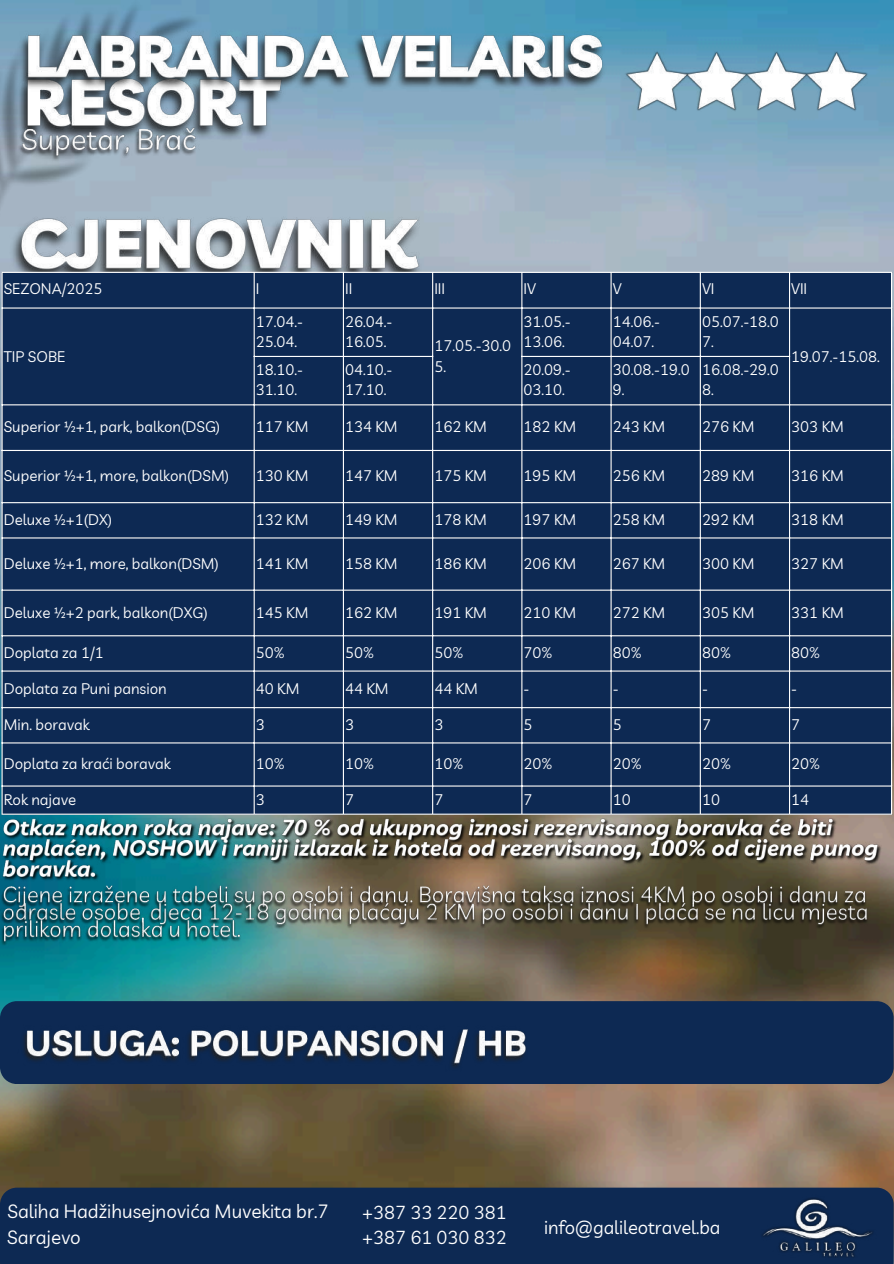
<style>
.page{position:relative;width:894px;height:1264px;background:#fff}
.page>*{position:absolute;margin:0;border:0;box-sizing:border-box;transform-origin:0 0}
.t1{font:18.75px/25.5px "Livvic";color:#fff}
.t2{font:18.3px/25.5px "Livvic";color:#fff}
.t3{font:15px/20.2px "Livvic";color:#fff}
</style>
<div class="page">
<img style="left:0;top:0;width:893px;height:1187px">
<img style="left:4px;top:199px;width:425px;height:73px">
<div style="left:0;top:1187px;width:893px;height:76px;background:#0d2953"></div>
<img style="left:755px;top:1194px;width:124px;height:65px">
<div style="left:0;top:1001px;width:893px;height:83px;background:#0d2953"></div>
<img style="left:689px;top:51px;width:55px;height:61px">
<img style="left:744px;top:51px;width:60px;height:61px">
<img style="left:804px;top:51px;width:64px;height:61px">
<img style="left:0;top:0;width:201px;height:224px">
<img style="left:12px;top:60px;width:278px;height:84px">
<img style="left:14px;top:20px;width:595px;height:75px">
<img style="left:14px;top:121px;width:186px;height:43px">
<img style="left:624px;top:51px;width:65px;height:61px">
<div style="left:3px;top:273px;width:887px;height:540px;background:#0d2953"></div>
<hr style="left:2px;top:273px;width:1px;height:540px;background:#fff">
<hr style="left:253px;top:273px;width:2px;height:540px;background:#fff">
<hr style="left:343px;top:273px;width:1px;height:540px;background:#fff">
<hr style="left:432px;top:273px;width:1px;height:540px;background:#fff">
<hr style="left:521px;top:273px;width:1px;height:540px;background:#fff">
<hr style="left:610px;top:273px;width:1px;height:540px;background:#fff">
<hr style="left:699px;top:273px;width:1px;height:540px;background:#fff">
<hr style="left:788px;top:273px;width:1px;height:540px;background:#fff">
<hr style="left:890px;top:273px;width:1px;height:540px;background:#fff">
<hr style="left:2px;top:272px;width:889px;height:1px;background:#fff">
<hr style="left:2px;top:307px;width:889px;height:1px;background:#fff">
<hr style="left:253px;top:356px;width:180px;height:1px;background:#fff">
<hr style="left:521px;top:356px;width:268px;height:1px;background:#fff">
<hr style="left:2px;top:404px;width:889px;height:1px;background:#fff">
<hr style="left:2px;top:450px;width:889px;height:1px;background:#fff">
<hr style="left:2px;top:502px;width:889px;height:1px;background:#fff">
<hr style="left:2px;top:537px;width:889px;height:1px;background:#fff">
<hr style="left:2px;top:589px;width:889px;height:1px;background:#fff">
<hr style="left:2px;top:635px;width:889px;height:1px;background:#fff">
<hr style="left:2px;top:670px;width:889px;height:1px;background:#fff">
<hr style="left:2px;top:707px;width:889px;height:1px;background:#fff">
<hr style="left:2px;top:742px;width:889px;height:1px;background:#fff">
<hr style="left:2px;top:785px;width:889px;height:1px;background:#fff">
<hr style="left:2px;top:813px;width:889px;height:1px;background:#fff">
<img style="left:0;top:812px;width:885px;height:72px">
<img style="left:18px;top:1019px;width:513px;height:56px">
<img style="left:0;top:879px;width:870px;height:70px">
<p class="t3" style="left:4px;top:278px;width:100px">SEZONA/2025</p>
<p class="t3" style="left:256px;top:278px;width:5px">I</p>
<p class="t3" style="left:345px;top:278px;width:9px">II</p>
<p class="t3" style="left:434px;top:278px;width:12px">III</p>
<p class="t3" style="left:523px;top:278px;width:14px">IV</p>
<p class="t3" style="left:612px;top:278px;width:10px">V</p>
<p class="t3" style="left:701px;top:278px;width:14px">VI</p>
<p class="t3" style="left:791px;top:278px;width:18px">VII</p>
<p class="t3" style="left:4px;top:346px;width:63px">TIP SOBE</p>
<p class="t3" style="left:256px;top:311px;width:49px">17.04.-<br>25.04.</p>
<p class="t3" style="left:345px;top:311px;width:49px">26.04.-<br>16.05.</p>
<p class="t3" style="left:523px;top:311px;width:49px">31.05.-<br>13.06.</p>
<p class="t3" style="left:612px;top:311px;width:49px">14.06.-<br>04.07.</p>
<p class="t3" style="left:701px;top:311px;width:78px">05.07.-18.0<br>7.</p>
<p class="t3" style="left:434px;top:335px;width:78px">17.05.-30.0<br>5.</p>
<p class="t3" style="left:256px;top:359px;width:49px">18.10.-<br>31.10.</p>
<p class="t3" style="left:345px;top:359px;width:49px">04.10.-<br>17.10.</p>
<p class="t3" style="left:523px;top:359px;width:49px">20.09.-<br>03.10.</p>
<p class="t3" style="left:612px;top:359px;width:78px">30.08.-19.0<br>9.</p>
<p class="t3" style="left:701px;top:359px;width:78px">16.08.-29.0<br>8.</p>
<p class="t3" style="left:791px;top:346px;width:90px">19.07.-15.08.</p>
<p class="t3" style="left:4px;top:416px;width:218px">Superior ½+1, park, balkon(DSG)</p>
<p class="t3" style="left:256px;top:416px;width:54px">117 KM</p>
<p class="t3" style="left:345px;top:416px;width:54px">134 KM</p>
<p class="t3" style="left:434px;top:416px;width:54px">162 KM</p>
<p class="t3" style="left:523px;top:416px;width:54px">182 KM</p>
<p class="t3" style="left:612px;top:416px;width:54px">243 KM</p>
<p class="t3" style="left:701px;top:416px;width:54px">276 KM</p>
<p class="t3" style="left:791px;top:416px;width:54px">303 KM</p>
<p class="t3" style="left:4px;top:465px;width:227px">Superior ½+1, more, balkon(DSM)</p>
<p class="t3" style="left:256px;top:465px;width:54px">130 KM</p>
<p class="t3" style="left:345px;top:465px;width:54px">147 KM</p>
<p class="t3" style="left:434px;top:465px;width:54px">175 KM</p>
<p class="t3" style="left:523px;top:465px;width:54px">195 KM</p>
<p class="t3" style="left:612px;top:465px;width:54px">256 KM</p>
<p class="t3" style="left:701px;top:465px;width:54px">289 KM</p>
<p class="t3" style="left:791px;top:465px;width:54px">316 KM</p>
<p class="t3" style="left:4px;top:509px;width:110px">Deluxe ½+1(DX)</p>
<p class="t3" style="left:256px;top:509px;width:54px">132 KM</p>
<p class="t3" style="left:345px;top:509px;width:54px">149 KM</p>
<p class="t3" style="left:434px;top:509px;width:54px">178 KM</p>
<p class="t3" style="left:523px;top:509px;width:54px">197 KM</p>
<p class="t3" style="left:612px;top:509px;width:54px">258 KM</p>
<p class="t3" style="left:701px;top:509px;width:54px">292 KM</p>
<p class="t3" style="left:791px;top:509px;width:54px">318 KM</p>
<p class="t3" style="left:4px;top:553px;width:217px">Deluxe ½+1, more, balkon(DSM)</p>
<p class="t3" style="left:256px;top:553px;width:54px">141 KM</p>
<p class="t3" style="left:345px;top:553px;width:54px">158 KM</p>
<p class="t3" style="left:434px;top:553px;width:54px">186 KM</p>
<p class="t3" style="left:523px;top:553px;width:54px">206 KM</p>
<p class="t3" style="left:612px;top:553px;width:54px">267 KM</p>
<p class="t3" style="left:701px;top:553px;width:54px">300 KM</p>
<p class="t3" style="left:791px;top:553px;width:54px">327 KM</p>
<p class="t3" style="left:4px;top:602px;width:205px">Deluxe ½+2 park, balkon(DXG)</p>
<p class="t3" style="left:256px;top:602px;width:54px">145 KM</p>
<p class="t3" style="left:345px;top:602px;width:54px">162 KM</p>
<p class="t3" style="left:434px;top:602px;width:54px">191 KM</p>
<p class="t3" style="left:523px;top:602px;width:54px">210 KM</p>
<p class="t3" style="left:612px;top:602px;width:54px">272 KM</p>
<p class="t3" style="left:701px;top:602px;width:54px">305 KM</p>
<p class="t3" style="left:791px;top:602px;width:54px">331 KM</p>
<p class="t3" style="left:4px;top:642px;width:101px">Doplata za 1/1</p>
<p class="t3" style="left:256px;top:642px;width:30px">50%</p>
<p class="t3" style="left:345px;top:642px;width:30px">50%</p>
<p class="t3" style="left:434px;top:642px;width:30px">50%</p>
<p class="t3" style="left:523px;top:642px;width:30px">70%</p>
<p class="t3" style="left:612px;top:642px;width:30px">80%</p>
<p class="t3" style="left:701px;top:642px;width:30px">80%</p>
<p class="t3" style="left:791px;top:642px;width:30px">80%</p>
<p class="t3" style="left:4px;top:678px;width:164px">Doplata za Puni pansion</p>
<p class="t3" style="left:256px;top:678px;width:45px">40 KM</p>
<p class="t3" style="left:345px;top:678px;width:45px">44 KM</p>
<p class="t3" style="left:434px;top:678px;width:45px">44 KM</p>
<p class="t3" style="left:523px;top:678px;width:7px">-</p>
<p class="t3" style="left:612px;top:678px;width:7px">-</p>
<p class="t3" style="left:701px;top:678px;width:7px">-</p>
<p class="t3" style="left:791px;top:678px;width:7px">-</p>
<p class="t3" style="left:4px;top:713px;width:88px">Min. boravak</p>
<p class="t3" style="left:256px;top:713px;width:10px">3</p>
<p class="t3" style="left:345px;top:713px;width:10px">3</p>
<p class="t3" style="left:434px;top:713px;width:10px">3</p>
<p class="t3" style="left:523px;top:713px;width:10px">5</p>
<p class="t3" style="left:612px;top:713px;width:10px">5</p>
<p class="t3" style="left:701px;top:713px;width:10px">7</p>
<p class="t3" style="left:791px;top:713px;width:10px">7</p>
<p class="t3" style="left:4px;top:753px;width:168px">Doplata za kraći boravak</p>
<p class="t3" style="left:256px;top:753px;width:30px">10%</p>
<p class="t3" style="left:345px;top:753px;width:30px">10%</p>
<p class="t3" style="left:434px;top:753px;width:30px">10%</p>
<p class="t3" style="left:523px;top:753px;width:30px">20%</p>
<p class="t3" style="left:612px;top:753px;width:30px">20%</p>
<p class="t3" style="left:701px;top:753px;width:30px">20%</p>
<p class="t3" style="left:791px;top:753px;width:30px">20%</p>
<p class="t3" style="left:4px;top:788px;width:74px">Rok najave</p>
<p class="t3" style="left:256px;top:788px;width:10px">3</p>
<p class="t3" style="left:345px;top:788px;width:10px">7</p>
<p class="t3" style="left:434px;top:788px;width:10px">7</p>
<p class="t3" style="left:523px;top:788px;width:10px">7</p>
<p class="t3" style="left:612px;top:788px;width:19px">10</p>
<p class="t3" style="left:701px;top:788px;width:19px">10</p>
<p class="t3" style="left:791px;top:788px;width:19px">14</p>
<p class="t1" style="left:7px;top:1198px;width:323px">Saliha Hadžihusejnovića Muvekita br.7<br>Sarajevo</p>
<p class="t2" style="left:362px;top:1198px;width:146px">+387 33 220 381 +387 61 030 832</p>
<p class="t2" style="left:544px;top:1213px;width:178px">info@galileotravel.ba</p>
</div>
